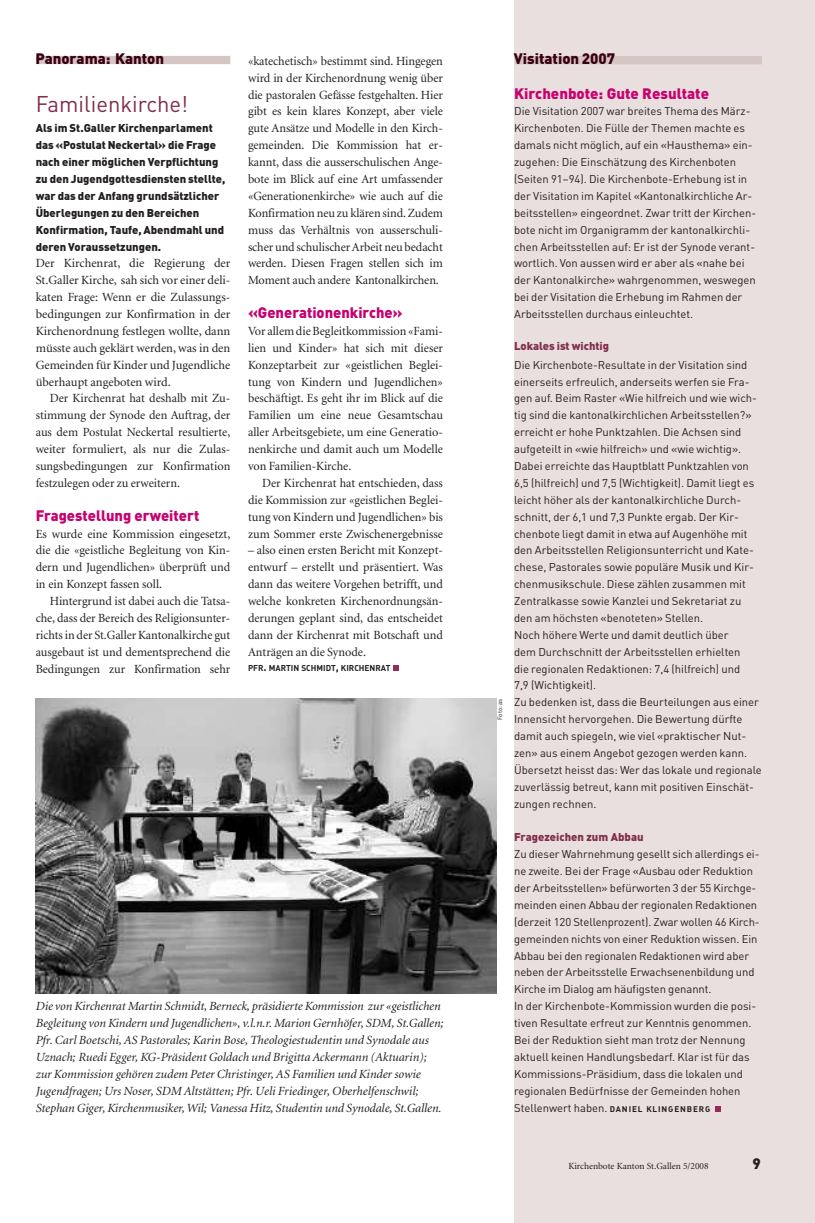
<style>
.page{position:relative;width:815px;height:1223px;background:#fff}
.page>*{position:absolute;margin:0;border:0;box-sizing:border-box;transform-origin:0 0}
.t1{font:22.5px "DIN";color:#812e4d}
.t2{font:900 15px "DIN";color:#c60170}
.t3{font:900 15px "DIN";color:#390014}
.t4{font:900 15px "DIN";color:#231f20}
.t5{font:12.5px/16.9px "Minion";color:#231f20;text-align:justify}
.t6{font:italic 12.5px/16.9px "Minion";color:#231f20}
.t7{font:11.25px/16.9px "DIN";color:#231f20}
.t8{font:900 11.25px/16.9px "DIN";color:#231f20}
.t9{font:900 11.25px "DIN";color:#812e4d}
.t10{font:9.38px "Minion";color:#231f20}
.t11{font:8.5px "DIN Bold Alternate";color:#231f20}
.t12{font:6.25px "DIN";letter-spacing:-.005em;color:#231f20}
.s1{font-size:11.25px}
.s2{font-family:"DIN Bold Alternate";font-size:8.12px}
</style>
<div class="page">
<svg style="left:394px;top:665px;width:5px;height:5px"></svg>
<div style="left:514px;top:0;width:301px;height:1222px;background:#e9dfde"></div>
<svg style="left:715px;top:1106px;width:6px;height:5px"></svg>
<div style="left:36px;top:56px;width:194px;height:8px;background:#d5c5c3"></div>
<div style="left:515px;top:56px;width:247px;height:8px;background:#d5c5c3"></div>
<img style="left:35px;top:699px;width:461px;height:294px">
<h2 class="t3" style="left:35px;top:50px;width:130px">Panorama: Kanton</h2>
<h2 class="t3" style="left:514px;top:50px;width:103px">Visitation 2007</h2>
<p class="t5" style="left:248px;top:53px;width:196px">«katechetisch» bestimmt sind. Hingegen wird in der Kirchenordnung wenig über die pastoralen Gefässe festgehalten. Hier gibt es kein klares Konzept, aber viele gute Ansätze und Modelle in den Kirch&shy;gemeinden. Die Kommission hat er&shy;kannt, dass die ausserschulischen Ange&shy;bote im Blick auf eine Art umfassender «Generationenkirche» wie auch auf die Konfirmation neu zu klären sind. Zudem muss das Verhältnis von ausserschuli&shy;scher und schulischer Arbeit neu bedacht werden. Diesen Fragen stellen sich im Moment auch andere Kantonalkirchen.</p>
<h2 class="t2" style="left:248px;top:304px;width:156px">«Generationenkirche»</h2>
<p class="t5" style="left:248px;top:323px;width:196px">Vor allem die Begleitkommission «Fami&shy;lien und Kinder» hat sich mit dieser Konzeptarbeit zur «geistlichen Beglei&shy;tung von Kindern und Jugendlichen» beschäftigt. Es geht ihr im Blick auf die Familien um eine neue Gesamtschau aller Arbeitsgebiete, um eine Generatio&shy;nenkirche und damit auch um Modelle von Familien-Kirche.</p>
<p class="t5" style="left:248px;top:475px;width:196px;text-indent:14px">Der Kirchenrat hat entschieden, dass die Kommission zur «geistlichen Beglei&shy;tung von Kindern und Jugendlichen» bis zum Sommer erste Zwischenergebnisse</p>
<p class="t5" style="left:248px;top:543px;width:196px">– also einen ersten Bericht mit Konzept&shy;entwurf – erstellt und präsentiert. Was dann das weitere Vorgehen betrifft, und welche konkreten Kirchenordnungsän&shy;derungen geplant sind, das entscheidet dann der Kirchenrat mit Botschaft und Anträgen an die Synode.</p>
<p class="t11" style="left:248px;top:663px;width:144px">PFR<span class="s1">.</span> MARTIN SCHMIDT<span class="s1">,</span> KIRCHENRAT</p>
<h2 class="t2" style="left:514px;top:85px;width:196px">Kirchenbote: Gute Resultate</h2>
<p class="t7" style="left:514px;top:103px;width:244px">Die Visitation 2007 war breites Thema des März-Kirchenboten. Die Fülle der Themen machte es damals nicht möglich, auf ein «Hausthema» ein&shy;zugehen: Die Einschätzung des Kirchenboten (Seiten 91–94). Die Kirchenbote-Erhebung ist in der Visitation im Kapitel «Kantonalkirchliche Ar&shy;beitsstellen» eingeordnet. Zwar tritt der Kirchen&shy;bote nicht im Organigramm der kantonalkirchli&shy;chen Arbeitsstellen auf: Er ist der Synode verant&shy;wortlich. Von aussen wird er aber als «nahe bei der Kantonalkirche» wahrgenommen, weswegen bei der Visitation die Erhebung im Rahmen der Arbeitsstellen durchaus einleuchtet.</p>
<p class="t9" style="left:514px;top:339px;width:96px">Lokales ist wichtig</p>
<p class="t7" style="left:514px;top:356px;width:249px">Die Kirchenbote-Resultate in der Visitation sind einerseits erfreulich, anderseits werfen sie Fra&shy;gen auf. Beim Raster «Wie hilfreich und wie wich&shy;tig sind die kantonalkirchlichen Arbeitsstellen?» erreicht er hohe Punktzahlen. Die Achsen sind aufgeteilt in «wie hilfreich» und «wie wichtig».<br>Dabei erreichte das Hauptblatt Punktzahlen von 6,5 (hilfreich) und 7,5 (Wichtigkeit). Damit liegt es leicht höher als der kantonalkirchliche Durch&shy;schnitt, der 6,1 und 7,3 Punkte ergab. Der Kir&shy;chenbote liegt damit in etwa auf Augenhöhe mit den Arbeitsstellen Religionsunterricht und Kate&shy;chese, Pastorales sowie populäre Musik und Kir&shy;chenmusikschule. Diese zählen zusammen mit Zentralkasse sowie Kanzlei und Sekretariat zu den am höchsten «benoteten» Stellen.<br>Noch höhere Werte und damit deutlich über<br>dem Durchschnitt der Arbeitsstellen erhielten<br>die regionalen Redaktionen: 7,4 (hilfreich) und<br>7,9 (Wichtigkeit).<br>Zu bedenken ist, dass die Beurteilungen aus einer Innensicht hervorgehen. Die Bewertung dürfte damit auch spiegeln, wie viel «praktischer Nut&shy;zen» aus einem Angebot gezogen werden kann.<br>Übersetzt heisst das: Wer das lokale und regionale zuverlässig betreut, kann mit positiven Einschät&shy;zungen rechnen.</p>
<p class="t9" style="left:514px;top:831px;width:131px">Fragezeichen zum Abbau</p>
<p class="t7" style="left:514px;top:846px;width:247px">Zu dieser Wahrnehmung gesellt sich allerdings ei&shy;ne zweite. Bei der Frage «Ausbau oder Reduktion der Arbeitsstellen» befürworten 3 der 55 Kirchge&shy;meinden einen Abbau der regionalen Redaktionen (derzeit 120 Stellenprozent). Zwar wollen 46 Kirch&shy;gemeinden nichts von einer Reduktion wissen. Ein Abbau bei den regionalen Redaktionen wird aber neben der Arbeitsstelle Erwachsenenbildung und Kirche im Dialog am häufigsten genannt.<br>In der Kirchenbote-Kommission wurden die posi&shy;tiven Resultate erfreut zur Kenntnis genommen.<br>Bei der Reduktion sieht man trotz der Nennung aktuell keinen Handlungsbedarf. Klar ist für das Kommissions-Präsidium, dass die lokalen und regionalen Bedürfnisse der Gemeinden hohen Stellenwert haben. <span class="s2">DANIEL KLINGENBERG</span></p>
<h1 class="t1" style="left:36px;top:91px;width:154px">Familienkirche!</h1>
<p class="t8" style="left:36px;top:120px;width:191px">Als im St.Galler Kirchenparlament das «Postulat Neckertal» die Frage nach einer möglichen Verpflichtung zu den Jugendgottesdiensten stellte, war das der Anfang grundsätzlicher Überlegungen zu den Bereichen Konfirmation, Taufe, Abendmahl und deren Voraussetzungen.</p>
<p class="t5" style="left:36px;top:256px;width:196px">Der Kirchenrat, die Regierung der St.Galler Kirche, sah sich vor einer deli&shy;katen Frage: Wenn er die Zulassungs&shy;bedingungen zur Konfirmation in der Kirchenordnung festlegen wollte, dann müsste auch geklärt werden, was in den Gemeinden für Kinder und Jugendliche überhaupt angeboten wird.</p>
<p class="t5" style="left:36px;top:391px;width:196px;text-indent:14px">Der Kirchenrat hat deshalb mit Zu&shy;stimmung der Synode den Auftrag, der aus dem Postulat Neckertal resultierte, weiter formuliert, als nur die Zulas&shy;sungsbedingungen zur Konfirmation festzulegen oder zu erweitern.</p>
<h2 class="t2" style="left:36px;top:506px;width:165px">Fragestellung erweitert</h2>
<p class="t5" style="left:36px;top:526px;width:196px">Es wurde eine Kommission eingesetzt, die die «geistliche Begleitung von Kin&shy;dern und Jugendlichen» überprüft und in ein Konzept fassen soll.</p>
<p class="t5" style="left:36px;top:593px;width:196px;text-indent:14px">Hintergrund ist dabei auch die Tatsa&shy;che, dass der Bereich des Religionsunter&shy;richts in der St.Galler Kantonalkirche gut ausgebaut ist und dementsprechend die Bedingungen zur Konfirmation sehr</p>
<p class="t12" style="left:496px;top:720px;width:23px;rotate:-90deg">Foto: as</p>
<p class="t6" style="left:35px;top:998px;width:409px">Die von Kirchenrat Martin Schmidt, Berneck, präsidierte Kommission zur «geistlichen Begleitung von Kindern und Jugendlichen», v.l.n.r. Marion Gernhöfer, SDM, St.Gallen; Pfr. Carl Boetschi, AS Pastorales; Karin Bose, Theologiestudentin und Synodale aus Uznach; Ruedi Egger, KG-Präsident Goldach und Brigitta Ackermann (Aktuarin); zur Kommission gehören zudem Peter Christinger, AS Familien und Kinder sowie Jugendfragen; Urs Noser, SDM Altstätten; Pfr. Ueli Friedinger, Oberhelfenschwil; Stephan Giger, Kirchenmusiker, Wil; Vanessa Hitz, Studentin und Synodale, St.Gallen.</p>
<p class="t10" style="left:568px;top:1162px;width:142px">Kirchenbote Kanton St.Gallen 5/2008</p>
<h2 class="t4" style="left:752px;top:1155px;width:10px">9</h2>
<p class="t10" style="left:560px;top:1165px;width:150px">Kirchenbote Kanton St.Gallen 6-7/2002</p>
<h2 class="t4" style="left:752px;top:1157px;width:10px">9</h2>
</div>
